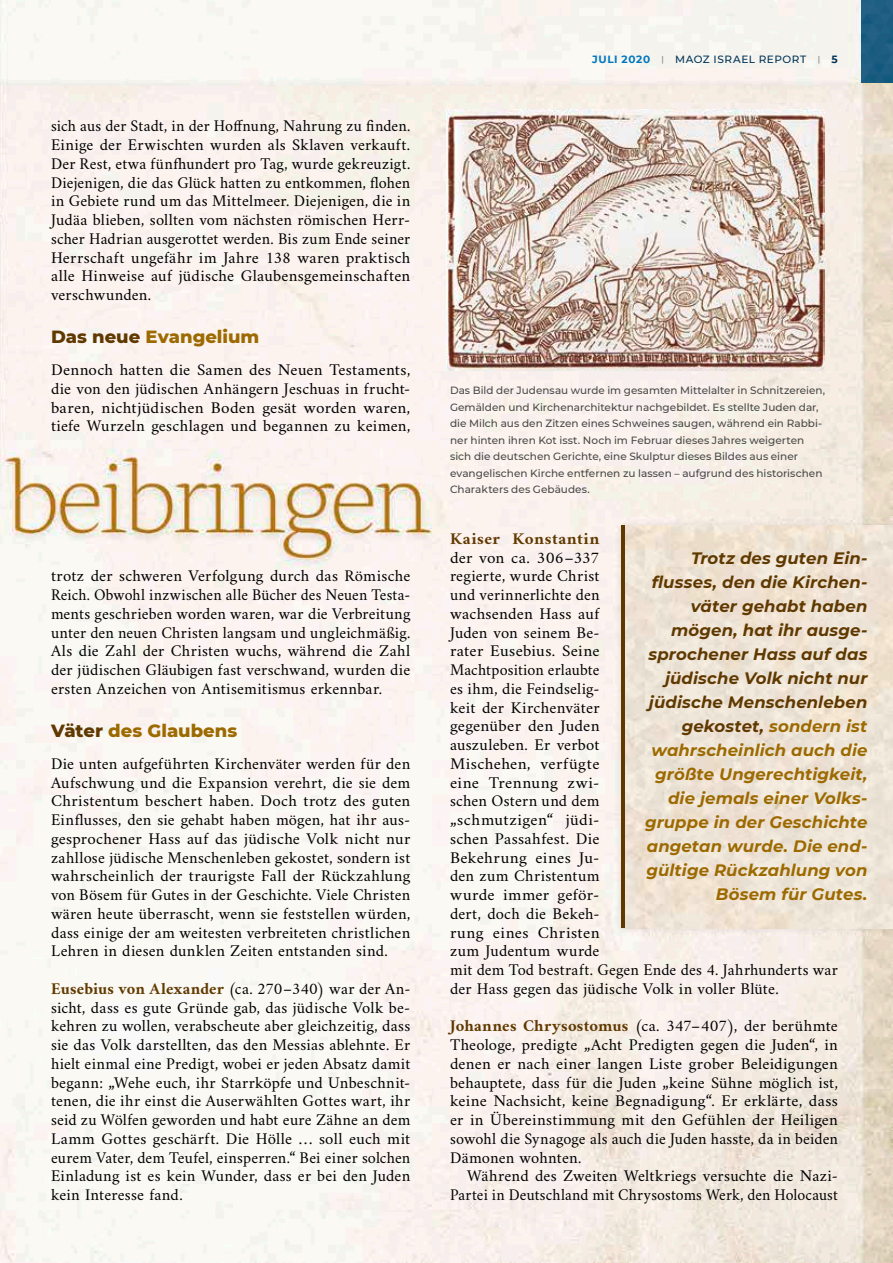
<style>
.page{position:relative;width:893px;height:1263px;background:#fff}
.page>*{position:absolute;margin:0;border:0;box-sizing:border-box;transform-origin:0 0}
.t1{font:800 18px "Montserrat";color:#9c6a00}
.t2{font:16.5px/18.8px "Amiri";letter-spacing:.01em;color:#000;text-align:justify}
.t3{font:16.5px/18.8px "Amiri";letter-spacing:.01em;color:#000;scale:1.04 1}
.t4{font:italic 700 16.5px/24px "Montserrat";letter-spacing:.01em;color:#9c6a00;text-align:right}
.t5{font:700 16.5px "Amiri";letter-spacing:.03em;color:#603900;scale:1.04 1}
.t6{font:500 10.5px/16.5px "Montserrat";color:#494948}
.t7{font:500 10.5px "Montserrat";letter-spacing:.055em;color:#003255}
.s1{color:#603900}
.s2{font-weight:700;color:#603900}
.s3{font-weight:700;color:#0076bd}
.s4{font-weight:700}
</style>
<div class="page">
<img style="left:0;top:0;width:893px;height:1263px">
<img style="left:862px;top:0;width:31px;height:82px">
<img style="left:447px;top:109px;width:378px;height:261px">
<img style="left:613px;top:518px;width:280px;height:418px">
<img style="left:625px;top:526px;width:268px;height:402px">
<hr style="left:621px;top:526px;width:4px;height:402px;background:#603900">
<p class="t2" style="left:51px;top:116px;width:361px">sich aus der Stadt, in der Hoffnung, Nahrung zu finden.<br>Einige der Erwischten wurden als Sklaven verkauft.<br>Der Rest, etwa fünfhundert pro Tag, wurde gekreuzigt.<br>Diejenigen, die das Glück hatten zu entkommen, flohen in Gebiete rund um das Mittelmeer. Diejenigen, die in Judäa blieben, sollten vom nächsten römischen Herr&shy;scher Hadrian ausgerottet werden. Bis zum Ende seiner Herrschaft ungefähr im Jahre 138 waren praktisch alle Hinweise auf jüdische Glaubensgemeinschaften verschwunden.</p>
<p class="t1" style="left:51px;top:323px;width:210px"><span class="s1">Das neue</span> Evangelium</p>
<p class="t2" style="left:51px;top:360px;width:361px">Dennoch hatten die Samen des Neuen Testaments, die von den jüdischen Anhängern Jeschuas in frucht&shy;baren, nichtjüdischen Boden gesät worden waren, tiefe Wurzeln geschlagen und begannen zu keimen,</p>
<p class="t2" style="left:51px;top:566px;width:361px">trotz der schweren Verfolgung durch das Römische Reich. Obwohl inzwischen alle Bücher des Neuen Testa&shy;ments geschrieben worden waren, war die Verbreitung unter den neuen Christen langsam und ungleichmäßig.<br>Als die Zahl der Christen wuchs, während die Zahl der jüdischen Gläubigen fast verschwand, wurden die ersten Anzeichen von Antisemitismus erkennbar.</p>
<p class="t1" style="left:51px;top:717px;width:188px"><span class="s1">Väter</span> des Glaubens</p>
<p class="t2" style="left:51px;top:754px;width:361px">Die unten aufgeführten Kirchenväter werden für den Aufschwung und die Expansion verehrt, die sie dem Christentum beschert haben. Doch trotz des guten Einflusses, den sie gehabt haben mögen, hat ihr aus&shy;gesprochener Hass auf das jüdische Volk nicht nur zahllose jüdische Menschenleben gekostet, sondern ist wahrscheinlich der traurigste Fall der Rückzahlung von Bösem für Gutes in der Geschichte. Viele Christen wären heute überrascht, wenn sie feststellen würden, dass einige der am weitesten verbreiteten christlichen Lehren in diesen dunklen Zeiten entstanden sind.</p>
<p class="t2" style="left:51px;top:979px;width:361px"><span class="s2">Eusebius von Alexander</span> (ca. 270–340) war der An&shy;sicht, dass es gute Gründe gab, das jüdische Volk be&shy;kehren zu wollen, verabscheute aber gleichzeitig, dass sie das Volk darstellten, das den Messias ablehnte. Er hielt einmal eine Predigt, wobei er jeden Absatz damit begann: „Wehe euch, ihr Starrköpfe und Unbeschnit&shy;tenen, die ihr einst die Auserwählten Gottes wart, ihr seid zu Wölfen geworden und habt eure Zähne an dem Lamm Gottes geschärft. Die Hölle … soll euch mit eurem Vater, dem Teufel, einsperren.“ Bei einer solchen Einladung ist es kein Wunder, dass er bei den Juden kein Interesse fand.</p>
<p class="t7" style="left:592px;top:52px;width:247px"><span class="s3">JULI 2020</span> <sup>|</sup> MAOZ ISRAEL REPORT <sup>|</sup> <span class="s4">5</span></p>
<p class="t6" style="left:450px;top:382px;width:377px">Das Bild der Judensau wurde im gesamten Mittelalter in Schnitzereien, Gemälden und Kirchenarchitektur nachgebildet. Es stellte Juden dar, die Milch aus den Zitzen eines Schweines saugen, während ein Rabbi&shy;ner hinten ihren Kot isst. Noch im Februar dieses Jahres weigerten sich die deutschen Gerichte, eine Skulptur dieses Bildes aus einer evangelischen Kirche entfernen zu lassen – aufgrund des historischen Charakters des Gebäudes.</p>
<p class="t5" style="left:450px;top:528px;width:145px">Kaiser Konstantin</p>
<p class="t3" style="left:450px;top:547px;width:374px">der von ca. 306–337<br>regierte, wurde Christ<br>und verinnerlichte den<br>wachsenden Hass auf<br>Juden von seinem Be-<br>rater Eusebius. Seine<br>Machtposition erlaubte<br>es ihm, die Feindselig-<br>keit der Kirchenväter<br>gegenüber den Juden<br>auszuleben. Er ver bot<br>Mischehen, verfügte<br>eine Trennung zwi-<br>schen Ostern und dem<br>„schmutzigen“ jüdi-<br>schen Passahfest. Die<br>Bekehrung eines Ju-<br>den zum Christentum<br>wurde immer geför-<br>dert, doch die Bekeh-<br>rung eines Christen<br>zum Judentum wurde<br>mit dem Tod bestraft. Gegen Ende des 4. Jahrhunderts war der Hass gegen das jüdische Volk in voller Blüte.</p>
<p class="t2" style="left:450px;top:1016px;width:389px"><span class="s2">Johannes Chrysostomus</span> (ca. 347–407), der berühmte Theologe, predigte „Acht Predigten gegen die Juden“, in denen er nach einer langen Liste grober Beleidigungen behauptete, dass für die Juden „keine Sühne möglich ist, keine Nachsicht, keine Begnadigung“. Er erklärte, dass er in Übereinstimmung mit den Gefühlen der Heiligen sowohl die Synagoge als auch die Juden hasste, da in beiden Dämonen wohnten.</p>
<p class="t2" style="left:450px;top:1166px;width:389px;text-align:right">Während des Zweiten Weltkriegs versuchte die Nazi-<br>Partei in Deutschland mit Chrysostoms Werk, den Holocaust</p>
<p class="t4" style="left:645px;top:545px;width:224px"><span class="s1">Trotz des guten Ein&shy;flusses, den die Kirchen&shy;väter gehabt haben mögen, hat ihr ausge&shy;sprochener Hass auf das jüdische Volk nicht nur jüdische Menschenleben gekostet,</span> sondern ist wahrscheinlich auch die größte Ungerechtigkeit, die jemals einer Volks&shy;gruppe in der Geschichte angetan wurde. Die end&shy;gültige Rückzahlung von<br>Bösem für Gutes.</p>
</div>
